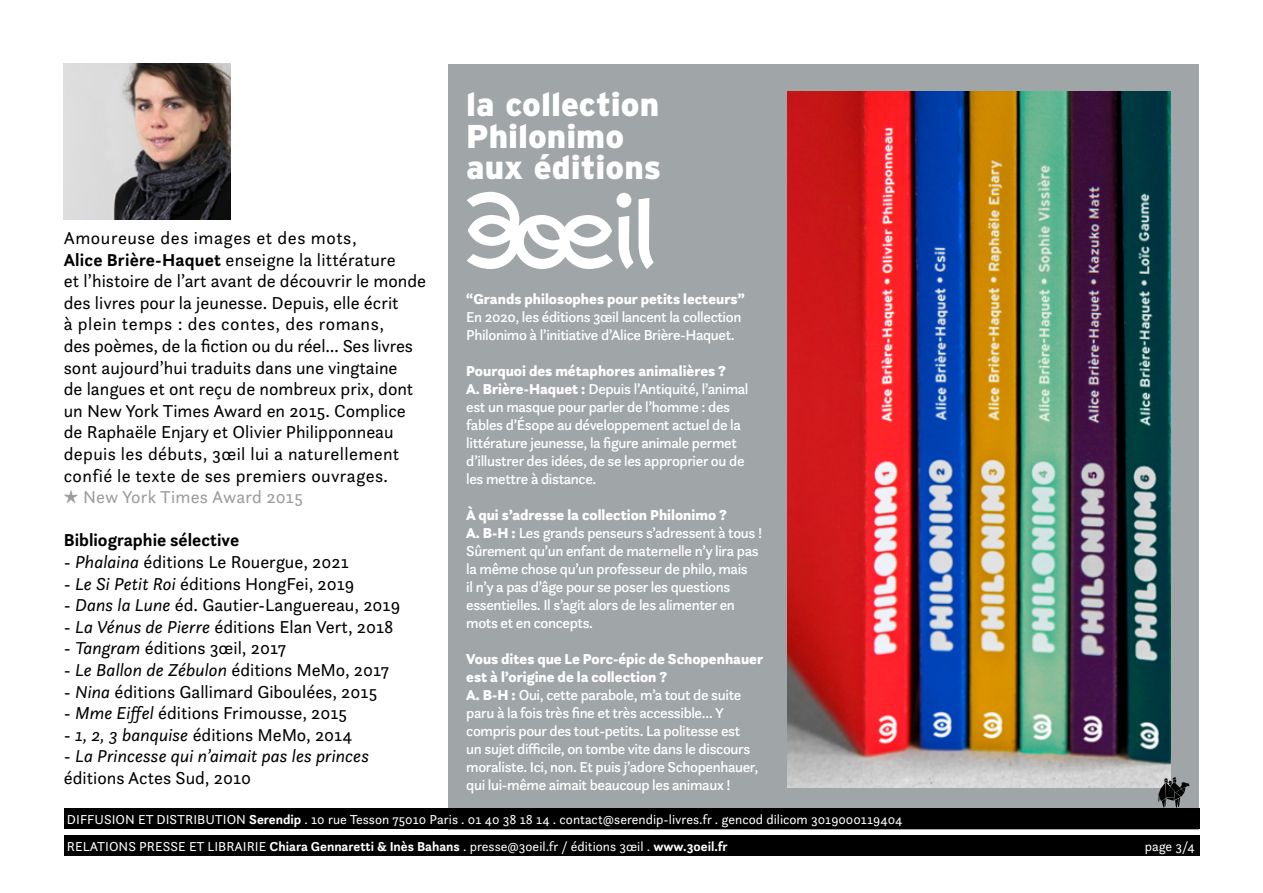
<style>
.page{position:relative;width:1263px;height:893px;background:#fff}
.page>*{position:absolute;margin:0;border:0;box-sizing:border-box;transform-origin:0 0}
.t1{font:900 33px/31.5px "Interstate";color:#fff}
.t2{font:18px/21.6px "Questa Sans";color:#000}
.t3{font:italic 18px/21.6px "Questa Sans";color:#000}
.t4{font:18px "Questa Sans";letter-spacing:.01em;color:#9c9c9d}
.t5{font:700 18px "Questa Sans";color:#000}
.t6{font:500 15px/18px "Questa Sans";letter-spacing:-.025em;color:#fff}
.t7{font:900 15px "Questa Sans";color:#fff}
.t8{font:13.5px/27px "Questa Sans";color:#fff}
.s1{font-weight:700}
.s2{font-family:"Arial Unicode MS"}
.s3{font-style:italic}
.s4{font-style:normal}
.s5{font-weight:900}
</style>
<div class="page">
<div style="left:448px;top:64px;width:751px;height:765px;background:#a0a5a7"></div>
<img style="left:787px;top:91px;width:383px;height:697px">
<svg style="left:1143px;top:777px;width:55px;height:32px"></svg>
<div style="left:64px;top:809px;width:1135px;height:20px;background:#000"></div>
<div style="left:64px;top:836px;width:1135px;height:20px;background:#000"></div>
<img style="left:64px;top:64px;width:167px;height:155px">
<svg style="left:467px;top:192px;width:187px;height:77px"></svg>
<p class="t2" style="left:64px;top:227px;width:364px">Amoureuse des images et des mots,<br><span class="s1">Alice Brière-Haquet</span> enseigne la littérature<br>et l’histoire de l’art avant de découvrir le monde des livres pour la jeunesse. Depuis, elle écrit<br>à plein temps : des contes, des romans,<br>des poèmes, de la fiction ou du réel… Ses livres sont aujourd’hui traduits dans une vingtaine<br>de langues et ont reçu de nombreux prix, dont un New York Times Award en 2015. Complice de Raphaële Enjary et Olivier Philipponneau depuis les débuts, 3œil lui a naturellement confié le texte de ses premiers ouvrages.</p>
<p class="t4" style="left:64px;top:486px;width:241px"><span class="s2">★</span> New York Times Award 2015</p>
<p class="t5" style="left:64px;top:529px;width:177px">Bibliographie sélective</p>
<p class="t2" style="left:64px;top:551px;width:287px">- <span class="s3">Phalaina</span> éditions Le Rouergue, 2021</p>
<p class="t2" style="left:64px;top:572px;width:292px">- <span class="s3">Le Si Petit Roi</span> éditions HongFei, 2019</p>
<p class="t2" style="left:64px;top:594px;width:338px">- <span class="s3">Dans la Lune</span> éd. Gautier-Languereau, 2019</p>
<p class="t2" style="left:64px;top:615px;width:331px">- <span class="s3">La Vénus de Pierre</span> éditions Elan Vert, 2018</p>
<p class="t2" style="left:64px;top:637px;width:224px">- <span class="s3">Tangram</span> éditions 3œil, 2017</p>
<p class="t2" style="left:64px;top:659px;width:327px">- <span class="s3">Le Ballon de Zébulon</span> éditions MeMo, 2017</p>
<p class="t2" style="left:64px;top:680px;width:315px">- <span class="s3">Nina</span> éditions Gallimard Giboulées, 2015</p>
<p class="t2" style="left:64px;top:702px;width:285px">- <span class="s3">Mme Eiffel</span> éditions Frimousse, 2015</p>
<p class="t2" style="left:64px;top:723px;width:290px">- <span class="s3">1, 2, 3 banquise</span> éditions MeMo, 2014</p>
<p class="t3" style="left:64px;top:745px;width:307px"><span class="s4">-</span> La Princesse qui n’aimait pas les princes <span class="s4">éditions Actes Sud, 2010</span></p>
<h1 class="t1" style="left:466px;top:89px;width:196px">la collection<br>Philonimo aux éditions</h1>
<p class="t7" style="left:466px;top:289px;width:280px">“Grands philosophes pour petits lecteurs”</p>
<p class="t6" style="left:466px;top:307px;width:277px">En 2020, les éditions 3œil lancent la collection<br>Philonimo à l’initiative d’Alice Brière-Haquet.</p>
<p class="t6" style="left:466px;top:362px;width:284px"><span class="s5">Pourquoi des métaphores animalières ?<br>A. Brière-Haquet :</span> Depuis l’Antiquité, l’animal est un masque pour parler de l’homme : des fables d’Ésope au développement actuel de la littérature jeunesse, la figure animale permet d’illustrer des idées, de se les approprier ou de les mettre à distance.</p>
<p class="t6" style="left:466px;top:506px;width:297px"><span class="s5">À qui s’adresse la collection Philonimo ?<br>A. B-H :</span> Les grands penseurs s’adressent à tous !<br>Sûrement qu’un enfant de maternelle n’y lira pas la même chose qu’un professeur de philo, mais<br>il n’y a pas d’âge pour se poser les questions essentielles. Il s’agit alors de les alimenter en mots et en concepts.</p>
<p class="t6" style="left:466px;top:650px;width:298px"><span class="s5">Vous dites que Le Porc-épic de Schopenhauer est à l’origine de la collection ?<br>A. B-H :</span> Oui, cette parabole, m’a tout de suite paru à la fois très fine et très accessible… Y compris pour des tout-petits. La politesse est<br>un sujet difficile, on tombe vite dans le discours moraliste. Ici, non. Et puis j’adore Schopenhauer, qui lui-même aimait beaucoup les animaux !</p>
<p class="t8" style="left:67px;top:806px;width:837px">DIFFUSION ET DISTRIBUTION <span class="s1">Serendip</span> . 10 rue Tesson 75010 Paris . 01 40 38 18 14 . contact@serendip-livres.fr . gencod dilicom 3019000119404<br>RELATIONS PRESSE ET LIBRAIRIE <span class="s1">Chiara Gennaretti &amp; Inès Bahans</span> . presse@3oeil.fr / éditions 3œil . <span class="s1">www.3oeil.fr</span></p>
<p class="t8" style="left:1145px;top:832px;width:52px">page 3/4</p>
</div>
